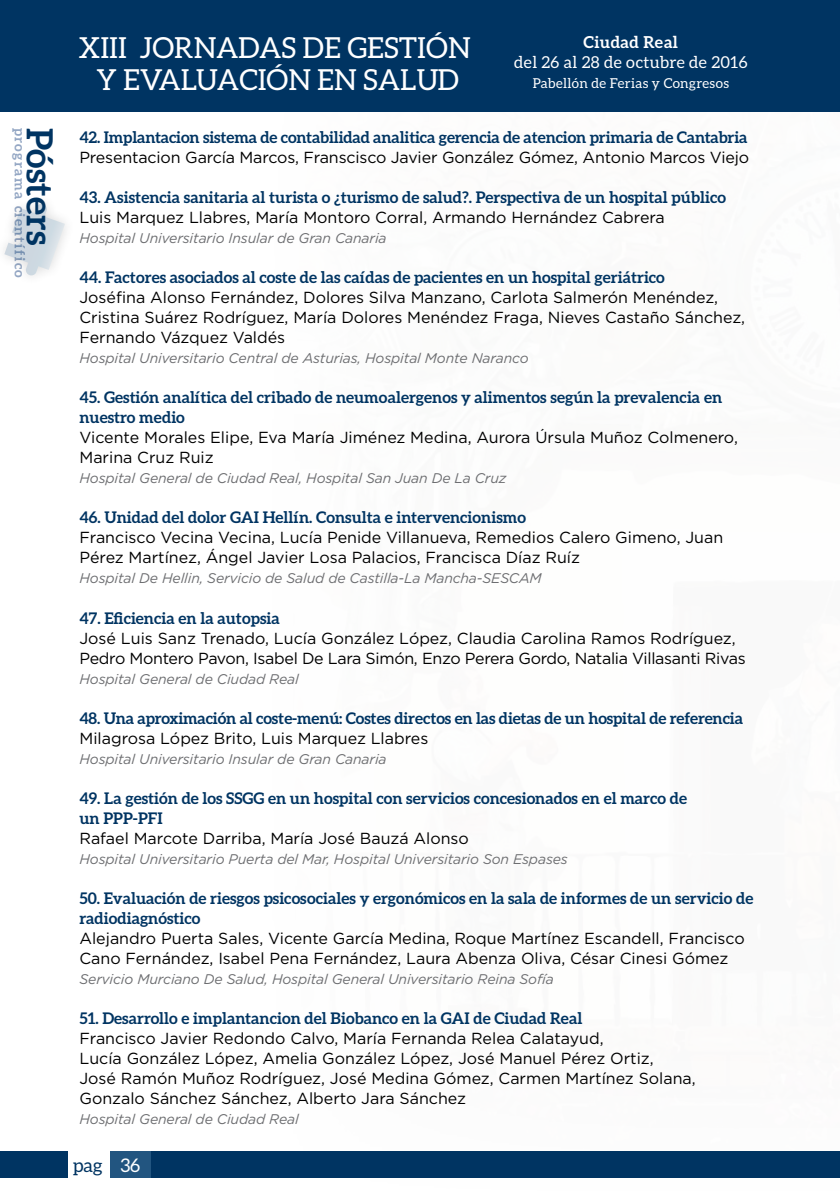
<style>
.page{position:relative;width:840px;height:1191px;background:#fff}
.page>*{position:absolute;margin:0;border:0;box-sizing:border-box;transform-origin:0 0}
.t1{font:700 36px "Aleo";color:#003462}
.t2{font:29px/32px "Aleo";color:#fff;text-align:center}
.t3{font:18.8px "Aleo";color:#003462}
.t4{font:18.8px "Aleo";color:#fff}
.t5{font:16.4px "Aleo";letter-spacing:.025em;color:#fff}
.t6{font:700 16.4px "Aleo";letter-spacing:.025em;color:#fff}
.t7{font:16px/20px "Gotham";color:#000}
.t8{font:700 16px/20px "Aleo";color:#003462}
.t9{font:16px/20px "Gotham";letter-spacing:-.02em;color:#000}
.t10{font:italic 14px "Gotham";letter-spacing:-.01em;color:#6d6e71}
.t11{font:700 14px "Aleo";letter-spacing:.1em;color:#94a7c4}
.t12{font:13.6px "Aleo";letter-spacing:.025em;color:#fff}
</style>
<div class="page">
<div style="left:0;top:1151px;width:839px;height:27px;background:#003462"></div>
<div style="left:110px;top:1151px;width:41px;height:27px;background:#225580"></div>
<div style="left:68px;top:1148px;width:42px;height:33px;background:#fff"></div>
<div style="left:0;top:0;width:839px;height:111px;background:#003462"></div>
<svg style="left:4px;top:203px;width:61px;height:73px"></svg>
<h2 class="t2" style="left:78px;top:31px;width:393px">XIII JORNADAS DE GESTIÓN<br>Y EVALUACIÓN EN SALUD</h2>
<p class="t6" style="left:583px;top:33px;width:96px">Ciudad Real</p>
<p class="t5" style="left:514px;top:53px;width:235px">del 26 al 28 de octubre de 2016</p>
<p class="t12" style="left:532px;top:75px;width:198px">Pabellón de Ferias y Congresos</p>
<p class="t11" style="left:28px;top:128px;width:152px;rotate:90deg">programa científico</p>
<h1 class="t1" style="left:61px;top:128px;width:119px;rotate:90deg">Pósters</h1>
<p class="t8" style="left:79px;top:127px;width:669px">42. Implantacion sistema de contabilidad analitica gerencia de atencion primaria de Cantabria</p>
<p class="t7" style="left:79px;top:147px;width:670px">Presentacion García Marcos, Franscisco Javier González Gómez, Antonio Marcos Viejo</p>
<p class="t8" style="left:79px;top:187px;width:647px">43. Asistencia sanitaria al turista o ¿turismo de salud?. Perspectiva de un hospital público</p>
<p class="t7" style="left:79px;top:207px;width:586px">Luis Marquez Llabres, María Montoro Corral, Armando Hernández Cabrera</p>
<p class="t10" style="left:79px;top:229px;width:308px">Hospital Universitario Insular de Gran Canaria</p>
<p class="t8" style="left:79px;top:267px;width:586px">44. Factores asociados al coste de las caídas de pacientes en un hospital geriátrico</p>
<p class="t7" style="left:79px;top:287px;width:666px">Joséfina Alonso Fernández, Dolores Silva Manzano, Carlota Salmerón Menéndez,<br>Cristina Suárez Rodríguez, María Dolores Menéndez Fraga, Nieves Castaño Sánchez,<br>Fernando Vázquez Valdés</p>
<p class="t10" style="left:79px;top:349px;width:450px">Hospital Universitario Central de Asturias, Hospital Monte Naranco</p>
<p class="t8" style="left:79px;top:387px;width:644px">45. Gestión analítica del cribado de neumoalergenos y alimentos según la prevalencia en nuestro medio</p>
<p class="t7" style="left:79px;top:427px;width:659px">Vicente Morales Elipe, Eva María Jiménez Medina, Aurora Úrsula Muñoz Colmenero,<br>Marina Cruz Ruiz</p>
<p class="t10" style="left:79px;top:469px;width:428px">Hospital General de Ciudad Real, Hospital San Juan De La Cruz</p>
<p class="t8" style="left:79px;top:507px;width:448px">46. Unidad del dolor GAI Hellín. Consulta e intervencionismo</p>
<p class="t7" style="left:79px;top:527px;width:645px">Francisco Vecina Vecina, Lucía Penide Villanueva, Remedios Calero Gimeno, Juan<br>Pérez Martínez, Ángel Javier Losa Palacios, Francisca Díaz Ruíz</p>
<p class="t10" style="left:79px;top:569px;width:463px">Hospital De Hellin, Servicio de Salud de Castilla-La Mancha-SESCAM</p>
<p class="t8" style="left:79px;top:607px;width:202px">47. Eficiencia en la autopsia</p>
<p class="t9" style="left:79px;top:627px;width:667px">José Luis Sanz Trenado, Lucía González López, Claudia Carolina Ramos Rodríguez,<br>Pedro Montero Pavon, Isabel De Lara Simón, Enzo Perera Gordo, Natalia Villasanti Rivas</p>
<p class="t10" style="left:79px;top:669px;width:221px">Hospital General de Ciudad Real</p>
<p class="t8" style="left:79px;top:707px;width:664px">48. Una aproximación al coste-menú: Costes directos en las dietas de un hospital de referencia</p>
<p class="t7" style="left:79px;top:727px;width:350px">Milagrosa López Brito, Luis Marquez Llabres</p>
<p class="t10" style="left:79px;top:749px;width:308px">Hospital Universitario Insular de Gran Canaria</p>
<p class="t8" style="left:79px;top:787px;width:608px">49. La gestión de los SSGG en un hospital con servicios concesionados en el marco de un PPP-PFI</p>
<p class="t7" style="left:79px;top:827px;width:391px">Rafael Marcote Darriba, María José Bauzá Alonso</p>
<p class="t10" style="left:79px;top:849px;width:489px">Hospital Universitario Puerta del Mar, Hospital Universitario Son Espases</p>
<p class="t8" style="left:79px;top:887px;width:675px">50. Evaluación de riesgos psicosociales y ergonómicos en la sala de informes de un servicio de radiodiagnóstico</p>
<p class="t7" style="left:79px;top:927px;width:666px">Alejandro Puerta Sales, Vicente García Medina, Roque Martínez Escandell, Francisco<br>Cano Fernández, Isabel Pena Fernández, Laura Abenza Oliva, César Cinesi Gómez</p>
<p class="t10" style="left:79px;top:969px;width:475px">Servicio Murciano De Salud, Hospital General Universitario Reina Sofía</p>
<p class="t8" style="left:79px;top:1007px;width:504px">51. Desarrollo e implantancion del Biobanco en la GAI de Ciudad Real</p>
<p class="t7" style="left:79px;top:1027px;width:617px">Francisco Javier Redondo Calvo, María Fernanda Relea Calatayud,<br>Lucía González López, Amelia González López, José Manuel Pérez Ortiz,<br>José Ramón Muñoz Rodríguez, José Medina Gómez, Carmen Martínez Solana, Gonzalo Sánchez Sánchez, Alberto Jara Sánchez</p>
<p class="t10" style="left:79px;top:1109px;width:221px">Hospital General de Ciudad Real</p>
<p class="t3" style="left:73px;top:1154px;width:31px">pag</p>
<p class="t4" style="left:120px;top:1154px;width:22px">36</p>
</div>
